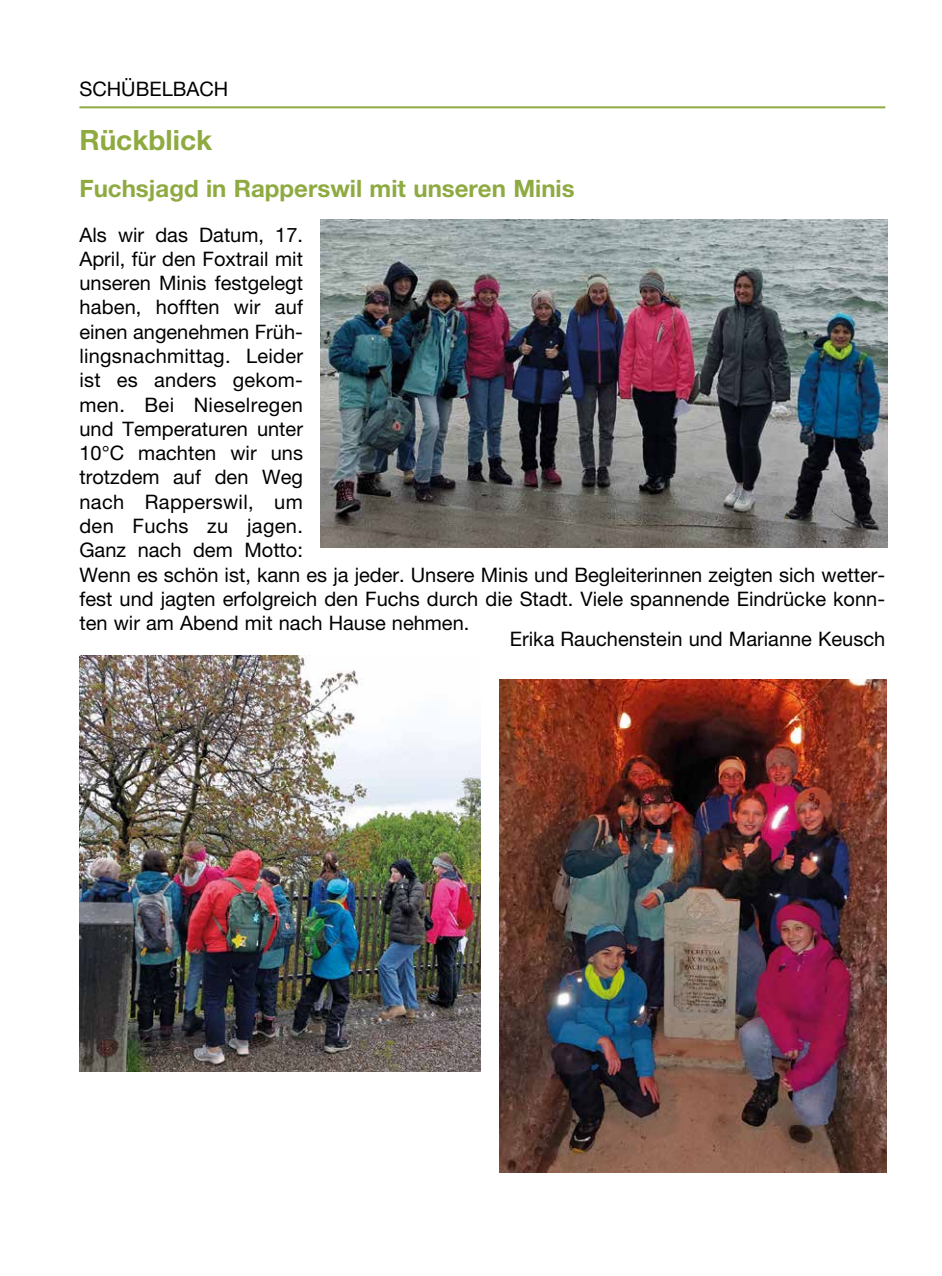
<style>
.page{position:relative;width:942px;height:1276px;background:#fff}
.page>*{position:absolute;margin:0;border:0;box-sizing:border-box;transform-origin:0 0}
.t1{font:700 28px "Helvetica Neue LT Pro";color:#8eaa41}
.t2{font:700 24px "Helvetica Neue LT Pro";color:#8eaa41}
.t3{font:20px/24.2px "Helvetica Neue LT Pro";color:#000}
</style>
<div class="page">
<hr style="left:79px;top:106px;width:805px;height:2px;background:#8eaa41">
<img style="left:320px;top:219px;width:567px;height:328px">
<img style="left:79px;top:655px;width:401px;height:416px">
<img style="left:499px;top:679px;width:386px;height:493px">
<p class="t3" style="left:79px;top:76px;width:150px">SCHÜBELBACH</p>
<h1 class="t1" style="left:79px;top:123px;width:134px">Rückblick</h1>
<p class="t2" style="left:79px;top:174px;width:496px">Fuchsjagd in Rapperswil mit unseren Minis</p>
<p class="t3" style="left:79px;top:222px;width:807px">Als wir das Datum, 17.<br>April, für den Foxtrail mit<br>unseren Minis festgelegt<br>haben, hofften wir auf<br>einen angenehmen Früh-<br>lingsnachmittag. Leider<br>ist es anders gekom-<br>men. Bei Nieselregen<br>und Temperaturen unter<br>10°C machten wir uns<br>trotzdem auf den Weg<br>nach Rapperswil, um<br>den Fuchs zu jagen.<br>Ganz nach dem Motto:<br>Wenn es schön ist, kann es ja jeder. Unsere Minis und Begleiterinnen zeigten sich wetter&shy;fest und jagten erfolgreich den Fuchs durch die Stadt. Viele spannende Eindrücke konn&shy;ten wir am Abend mit nach Hause nehmen.</p>
<p class="t3" style="left:509px;top:627px;width:376px">Erika Rauchenstein und Marianne Keusch</p>
</div>
